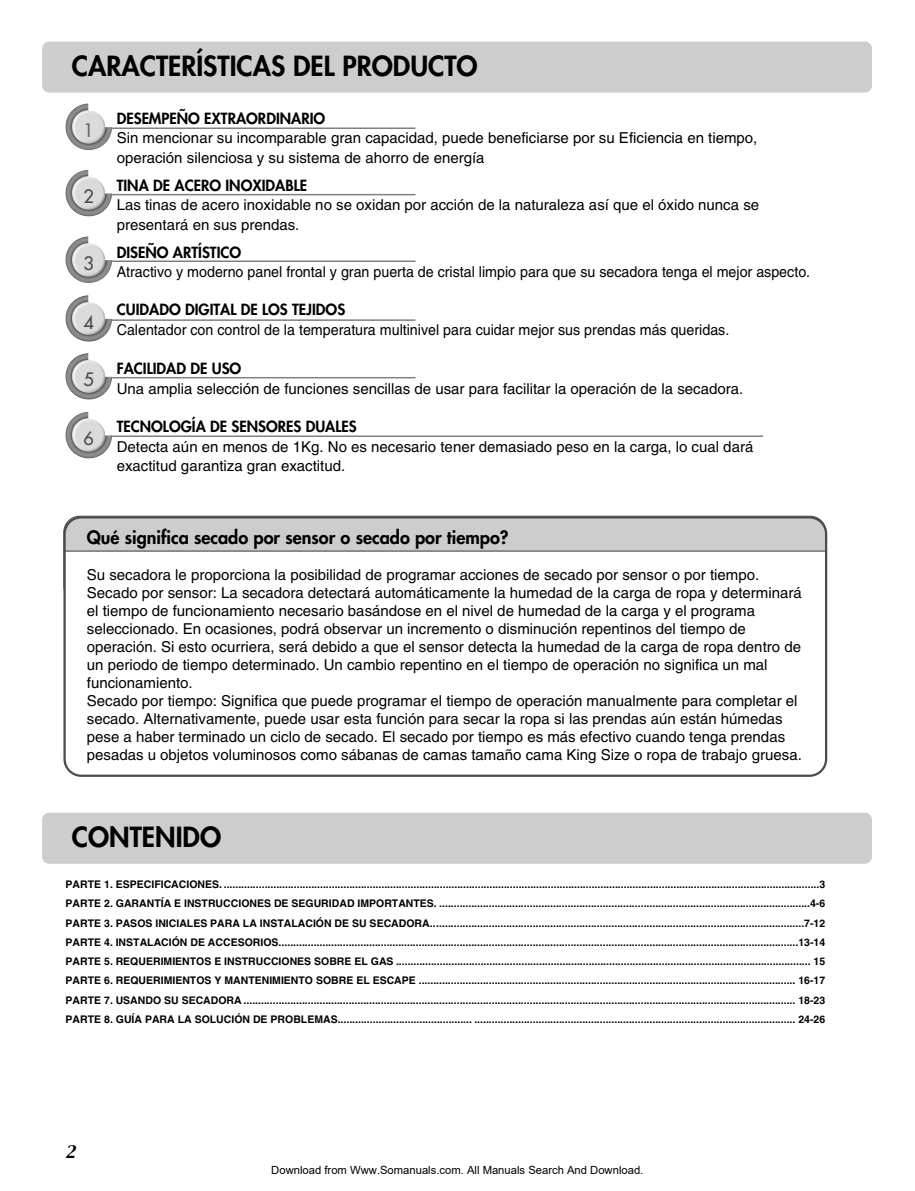
<style>
.page{position:relative;width:915px;height:1191px;background:#fff}
.page>*{position:absolute;margin:0;border:0;box-sizing:border-box;transform-origin:0 0}
.t1{font:800 27px "Futura";color:#000}
.t2{font:800 18px "Futura";color:#000}
.t3{font:18px "Futura";color:#4b4b4b}
.t4{font:18px "Futura";color:#636363}
.t5{font:15px/18px "Helvetica";color:#000}
.t6{font:15px "Helvetica";color:#000;scale:.95 1}
.t7{font:800 15px "Futura";color:#000}
.t8{font:italic 15px "Capitals";color:#000}
.t9{font:11.25px "Arial";color:#000}
.t10{font:700 10.5px/19.2px "Helvetica";color:#000;text-align:justify}
</style>
<div class="page">
<div style="left:42px;top:42px;width:829px;height:51px;background:#cdcdcd;border-radius:7px"></div>
<div style="left:42px;top:812px;width:829px;height:51px;background:#cdcdcd;border-radius:7px"></div>
<img style="left:65px;top:103px;width:47px;height:47px">
<img style="left:65px;top:170px;width:47px;height:46px">
<img style="left:65px;top:236px;width:47px;height:47px">
<img style="left:65px;top:295px;width:47px;height:47px">
<img style="left:65px;top:353px;width:47px;height:46px">
<img style="left:65px;top:412px;width:47px;height:46px">
<hr style="left:111px;top:127px;width:304px;height:2px;background:#808080">
<hr style="left:111px;top:194px;width:304px;height:1px;background:#808080">
<hr style="left:111px;top:260px;width:304px;height:2px;background:#808080">
<hr style="left:111px;top:319px;width:304px;height:2px;background:#808080">
<hr style="left:111px;top:377px;width:304px;height:1px;background:#808080">
<hr style="left:111px;top:435px;width:651px;height:2px;background:#808080">
<div style="left:64px;top:516px;width:761px;height:85px;background:#cdcdcd;border-radius:16px"></div>
<div style="left:65px;top:552px;width:759px;height:72px;background:#fff"></div>
<div style="left:63px;top:516px;width:763px;height:261px;border:2px solid #4b4b4b;border-radius:17px"></div>
<hr style="left:64px;top:550px;width:760px;height:1px;background:#4b4b4b">
<h1 class="t1" style="left:72px;top:53px;width:407px">CARACTERÍSTICAS DEL PRODUCTO</h1>
<h2 class="t4" style="left:83px;top:121px;width:12px">1</h2>
<h2 class="t3" style="left:83px;top:187px;width:12px">2</h2>
<h2 class="t3" style="left:83px;top:254px;width:12px">3</h2>
<h2 class="t3" style="left:83px;top:313px;width:12px">4</h2>
<h2 class="t3" style="left:83px;top:370px;width:12px">5</h2>
<h2 class="t3" style="left:83px;top:429px;width:12px">6</h2>
<h3 class="t7" style="left:117px;top:111px;width:210px">DESEMPEÑO EXTRAORDINARIO</h3>
<h3 class="t5" style="left:117px;top:130px;width:642px;line-height:19.5px">Sin mencionar su incomparable gran capacidad, puede beneficiarse por su Eficiencia en tiempo, operación silenciosa y su sistema de ahorro de energía</h3>
<h3 class="t7" style="left:117px;top:178px;width:192px">TINA DE ACERO INOXIDABLE</h3>
<h3 class="t5" style="left:117px;top:197px;width:643px;line-height:19.5px">Las tinas de acero inoxidable no se oxidan por acción de la naturaleza así que el óxido nunca se presentará en sus prendas.</h3>
<h3 class="t7" style="left:117px;top:245px;width:126px">DISEÑO ARTÍSTICO</h3>
<h3 class="t6" style="left:117px;top:267px;width:731px">Atractivo y moderno panel frontal y gran puerta de cristal limpio para que su secadora tenga el mejor aspecto.</h3>
<h3 class="t7" style="left:117px;top:303px;width:230px">CUIDADO DIGITAL DE LOS TEJIDOS</h3>
<h3 class="t6" style="left:117px;top:324px;width:646px">Calentador con control de la temperatura multinivel para cuidar mejor sus prendas más queridas.</h3>
<h3 class="t7" style="left:117px;top:362px;width:126px">FACILIDAD DE USO</h3>
<h3 class="t5" style="left:117px;top:381px;width:627px">Una amplia selección de funciones sencillas de usar para facilitar la operación de la secadora.</h3>
<h3 class="t7" style="left:117px;top:419px;width:241px">TECNOLOGÍA DE SENSORES DUALES</h3>
<h3 class="t5" style="left:117px;top:438px;width:638px;line-height:19.5px">Detecta aún en menos de 1Kg. No es necesario tener demasiado peso en la carga, lo cual dará exactitud garantiza gran exactitud.</h3>
<h2 class="t2" style="left:87px;top:529px;width:423px">Qué significa secado por sensor o secado por tiempo?</h2>
<p class="t5" style="left:87px;top:567px;width:716px">Su secadora le proporciona la posibilidad de programar acciones de secado por sensor o por tiempo.<br>Secado por sensor: La secadora detectará automáticamente la humedad de la carga de ropa y determinará el tiempo de funcionamiento necesario basándose en el nivel de humedad de la carga y el programa seleccionado. En ocasiones, podrá observar un incremento o disminución repentinos del tiempo de operación. Si esto ocurriera, será debido a que el sensor detecta la humedad de la carga de ropa dentro de un periodo de tiempo determinado. Un cambio repentino en el tiempo de operación no significa un mal funcionamiento.<br>Secado por tiempo: Significa que puede programar el tiempo de operación manualmente para completar el secado. Alternativamente, puede usar esta función para secar la ropa si las prendas aún están húmedas pese a haber terminado un ciclo de secado. El secado por tiempo es más efectivo cuando tenga prendas pesadas u objetos voluminosos como sábanas de camas tamaño cama King Size o ropa de trabajo gruesa.</p>
<h1 class="t1" style="left:72px;top:824px;width:151px">CONTENIDO</h1>
<p class="t10" style="left:66px;top:875px;width:760px">PARTE 1. ESPECIFICACIONES. ............................................................................................................................................................................................................3<br>PARTE 2. GARANTÍA E INSTRUCCIONES DE SEGURIDAD IMPORTANTES. ...............................................................................................................................4-6<br>PARTE 3. PASOS INICIALES PARA LA INSTALACIÓN DE SU SECADORA................................................................................................................................7-12<br>PARTE 4. INSTALACIÓN DE ACCESORIOS..................................................................................................................................................................................13-14<br>PARTE 5. REQUERIMIENTOS E INSTRUCCIONES SOBRE EL GAS .............................................................................................................................................. 15<br>PARTE 6. REQUERIMIENTOS Y MANTENIMIENTO SOBRE EL ESCAPE ................................................................................................................................. 16-17<br>PARTE 7. USANDO SU SECADORA ............................................................................................................................................................................................. 18-23<br>PARTE 8. GUÍA PARA LA SOLUCIÓN DE PROBLEMAS.............................................. .............................................................................................................. 24-26</p>
<h3 class="t8" style="left:65px;top:1144px;width:14px">2</h3>
<p class="t9" style="left:271px;top:1163px;width:373px">Download from Www.Somanuals.com. All Manuals Search And Download.</p>
</div>
